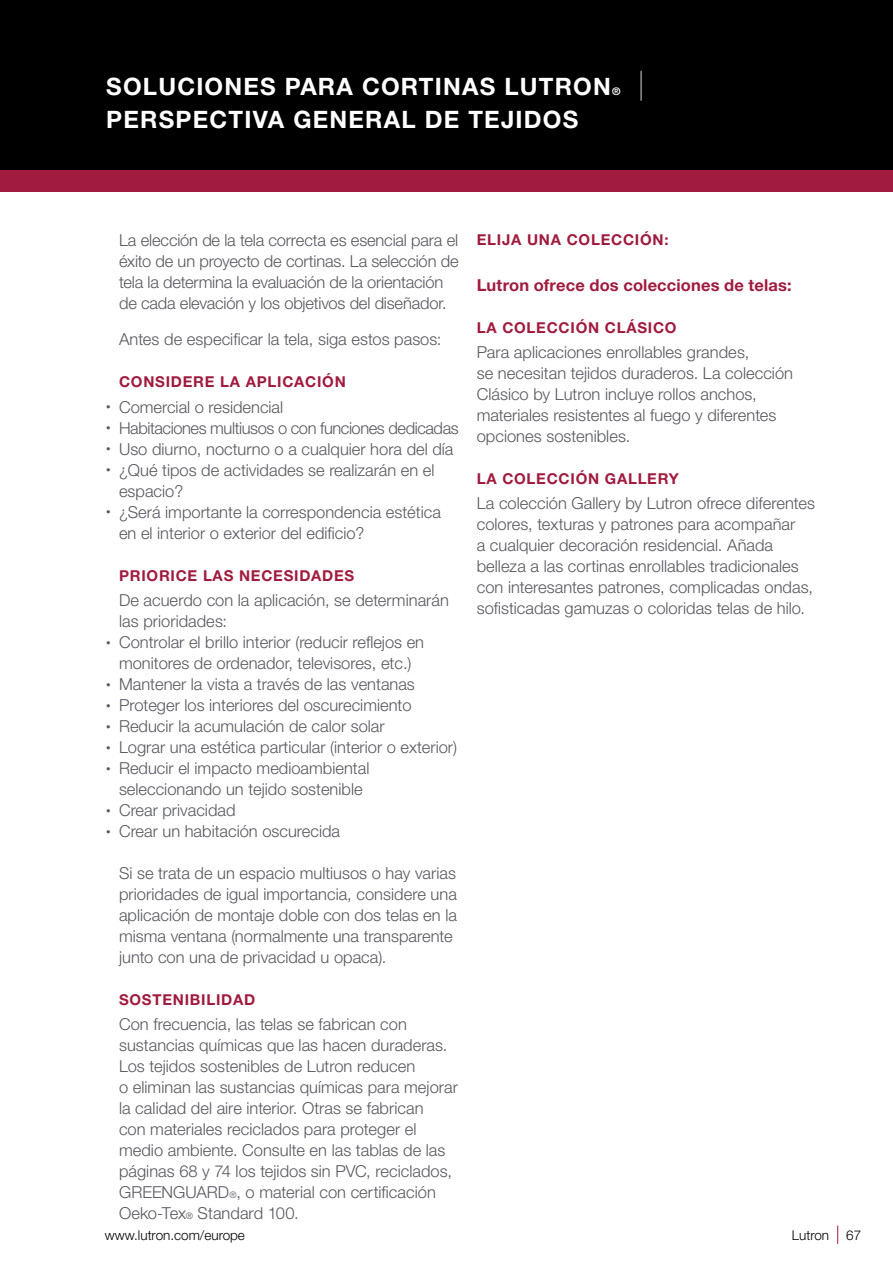
<style>
.page{position:relative;width:893px;height:1263px;background:#fff}
.page>*{position:absolute;margin:0;border:0;box-sizing:border-box;transform-origin:0 0}
.t1{font:200 39.9px "Helvetica Neue";color:#fff}
.t2{font:700 24px "Helvetica Neue";letter-spacing:.05em;color:#fff}
.t3{font:300 16.5px/21px "Helvetica Neue LT Std";color:#56585e}
.t4{font:300 16.5px "Helvetica Neue LT Std";letter-spacing:-.025em;color:#56585e}
.t5{font:700 16.5px "Helvetica Neue LT Std";letter-spacing:.01em;color:#a01b3e}
.t6{font:700 15px "Helvetica Neue LT Std";letter-spacing:.05em;color:#a01b3e}
.t7{font:300 13.5px "Helvetica Neue";color:#000}
.t8{font:700 10.5px "Helvetica Neue";color:#fff}
.s1{font-size:9px}
</style>
<div class="page">
<div style="left:0;top:0;width:893px;height:170px;background:#000"></div>
<div style="left:0;top:170px;width:893px;height:21px;background:#a01b3e"></div>
<svg style="left:837px;top:1226px;width:1px;height:18px"></svg>
<h2 class="t2" style="left:106px;top:77px;width:506px">SOLUCIONES PARA CORTINAS LUTRON</h2>
<p class="t8" style="left:612px;top:87px;width:10px">®</p>
<h2 class="t2" style="left:106px;top:110px;width:473px">PERSPECTIVA GENERAL DE TEJIDOS</h2>
<h1 class="t1" style="left:637px;top:72px;width:10px">|</h1>
<p class="t3" style="left:119px;top:231px;width:341px">La elección de la tela correcta es esencial para el éxito de un proyecto de cortinas. La selección de tela la determina la evaluación de la orientación de cada elevación y los objetivos del diseñador.</p>
<p class="t3" style="left:119px;top:330px;width:324px">Antes de especificar la tela, siga estos pasos:</p>
<p class="t6" style="left:119px;top:377px;width:228px">CONSIDERE LA APLICACIÓN</p>
<p class="t3" style="left:106px;top:398px;width:178px"><span class="s1">•</span> Comercial o residencial</p>
<p class="t4" style="left:106px;top:422px;width:354px"><span class="s1">•</span> Habitaciones multiusos o con funciones dedicadas</p>
<p class="t3" style="left:106px;top:440px;width:349px"><span class="s1">•</span> Uso diurno, nocturno o a cualquier hora del día</p>
<p class="t3" style="left:119px;top:461px;width:317px;text-indent:-13px"><span class="s1">•</span> ¿Qué tipos de actividades se realizarán en el espacio?</p>
<p class="t3" style="left:119px;top:503px;width:323px;text-indent:-13px"><span class="s1">•</span> ¿Será importante la correspondencia estética en el interior o exterior del edificio?</p>
<p class="t6" style="left:119px;top:570px;width:237px">PRIORICE LAS NECESIDADES</p>
<p class="t3" style="left:119px;top:591px;width:331px">De acuerdo con la aplicación, se determinarán las prioridades:</p>
<p class="t3" style="left:106px;top:633px;width:319px;text-align:center"><span class="s1">•</span> Controlar el brillo interior (reducir reflejos en monitores de ordenador, televisores, etc.)</p>
<p class="t3" style="left:106px;top:675px;width:310px"><span class="s1">•</span> Mantener la vista a través de las ventanas</p>
<p class="t3" style="left:106px;top:696px;width:307px"><span class="s1">•</span> Proteger los interiores del oscurecimiento</p>
<p class="t3" style="left:106px;top:717px;width:280px"><span class="s1">•</span> Reducir la acumulación de calor solar</p>
<p class="t3" style="left:106px;top:738px;width:352px"><span class="s1">•</span> Lograr una estética particular (interior o exterior)</p>
<p class="t3" style="left:106px;top:759px;width:265px;text-align:center"><span class="s1">•</span> Reducir el impacto medioambiental seleccionando un tejido sostenible</p>
<p class="t3" style="left:106px;top:801px;width:131px"><span class="s1">•</span> Crear privacidad</p>
<p class="t3" style="left:106px;top:822px;width:235px"><span class="s1">•</span> Crear un habitación oscurecida</p>
<p class="t3" style="left:119px;top:864px;width:339px">Si se trata de un espacio multiusos o hay varias prioridades de igual importancia, considere una aplicación de montaje doble con dos telas en la misma ventana (normalmente una transparente junto con una de privacidad u opaca).</p>
<p class="t6" style="left:119px;top:994px;width:138px">SOSTENIBILIDAD</p>
<p class="t3" style="left:119px;top:1016px;width:340px">Con frecuencia, las telas se fabrican con sustancias químicas que las hacen duraderas.<br>Los tejidos sostenibles de Lutron reducen<br>o eliminan las sustancias químicas para mejorar la calidad del aire interior. Otras se fabrican<br>con materiales reciclados para proteger el medio ambiente. Consulte en las tablas de las páginas 68 y 74 los tejidos sin PVC, reciclados, GREENGUARD<span class="s1">®</span>, o material con certificación Oeko-Tex<span class="s1">®</span> Standard 100.</p>
<p class="t6" style="left:477px;top:234px;width:193px">ELIJA UNA COLECCIÓN:</p>
<p class="t5" style="left:477px;top:279px;width:316px">Lutron ofrece dos colecciones de telas:</p>
<p class="t6" style="left:477px;top:322px;width:201px">LA COLECCIÓN CLÁSICO</p>
<p class="t3" style="left:477px;top:344px;width:318px">Para aplicaciones enrollables grandes,<br>se necesitan tejidos duraderos. La colección Clásico by Lutron incluye rollos anchos, materiales resistentes al fuego y diferentes opciones sostenibles.</p>
<p class="t6" style="left:477px;top:473px;width:204px">LA COLECCIÓN GALLERY</p>
<p class="t3" style="left:477px;top:495px;width:340px">La colección Gallery by Lutron ofrece diferentes colores, texturas y patrones para acompañar<br>a cualquier decoración residencial. Añada belleza a las cortinas enrollables tradicionales con interesantes patrones, complicadas ondas, sofisticadas gamuzas o coloridas telas de hilo.</p>
<p class="t7" style="left:105px;top:1230px;width:142px">www.lutron.com/europe</p>
<p class="t7" style="left:792px;top:1230px;width:39px">Lutron</p>
<p class="t7" style="left:846px;top:1230px;width:17px">67</p>
</div>
